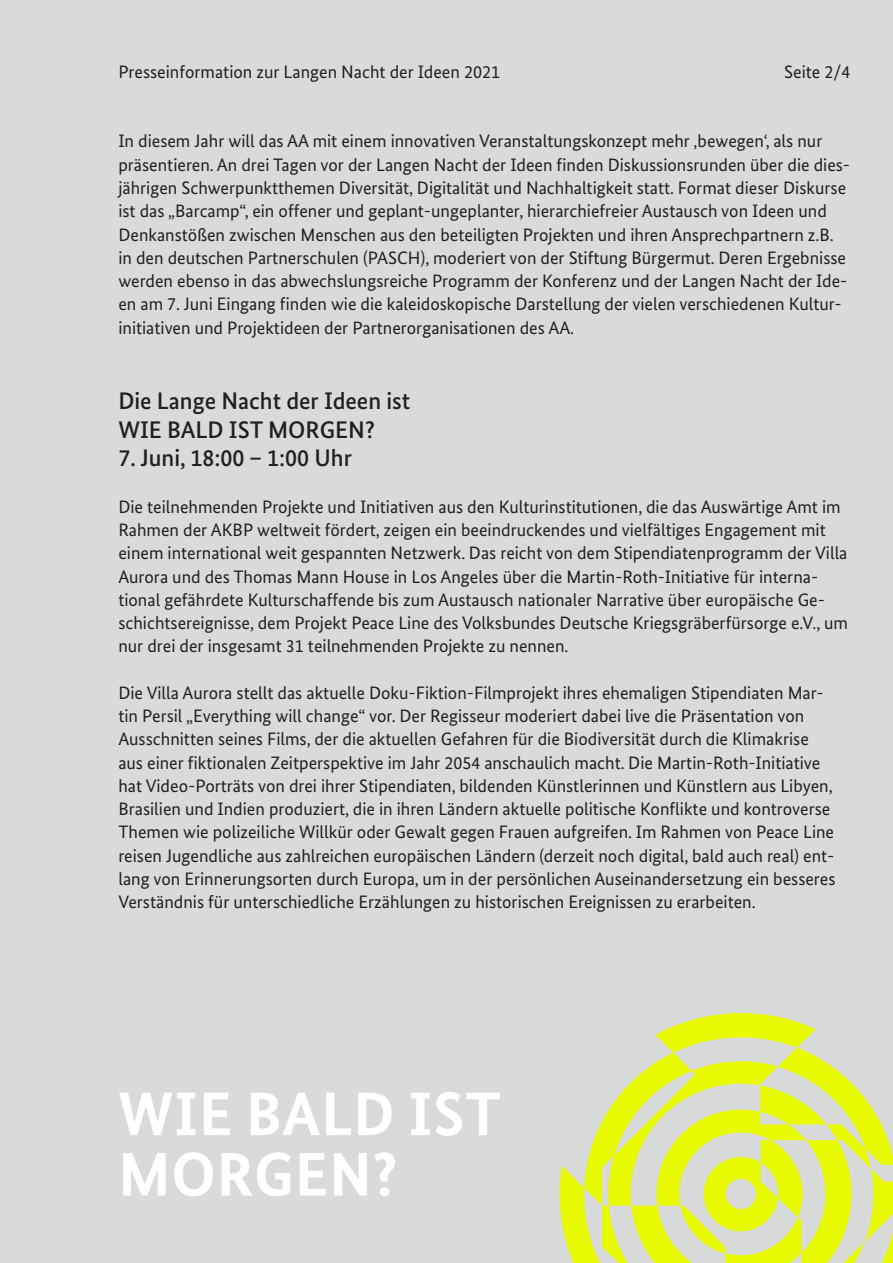
<style>
.page{position:relative;width:893px;height:1263px;background:#d9dada}
.page>*{position:absolute;margin:0;border:0;box-sizing:border-box;transform-origin:0 0}
.t1{font:700 61.65px "Bundes Sans";letter-spacing:.01em;color:#fff}
.Fließ{font:500 24px "Bundes Sans";color:#231f20}
.Fließ-2{font:18px/23.2px "Bundes Sans";color:#231f20}
</style>
<div class="page">
<svg style="left:560px;top:1013px;width:333px;height:250px"></svg>
<p class="Fließ-2" style="left:118px;top:60px;width:383px">Presseinformation zur Langen Nacht der Ideen 2021</p>
<p class="Fließ-2" style="left:784px;top:60px;width:68px">Seite 2/4</p>
<p class="Fließ-2" style="left:118px;top:130px;width:733px">In diesem Jahr will das AA mit einem innovativen Veranstaltungskonzept mehr ‚bewegen‘, als nur präsentieren. An drei Tagen vor der Langen Nacht der Ideen finden Diskussionsrunden über die dies&shy;jährigen Schwerpunktthemen Diversität, Digitalität und Nachhaltigkeit statt. Format dieser Diskurse ist das „Barcamp“, ein offener und geplant-ungeplanter, hierarchiefreier Austausch von Ideen und Denkanstößen zwischen Menschen aus den beteiligten Projekten und ihren Ansprechpartnern z.B. in den deutschen Partnerschulen (PASCH), moderiert von der Stiftung Bürgermut. Deren Ergebnisse werden ebenso in das abwechslungsreiche Programm der Konferenz und der Langen Nacht der Ide&shy;en am 7. Juni Eingang finden wie die kaleidoskopische Darstellung der vielen verschiedenen Kultur&shy;initiativen und Projektideen der Partnerorganisationen des AA.</p>
<p class="Fließ" style="left:118px;top:386px;width:293px">Die Lange Nacht der Ideen ist</p>
<p class="Fließ" style="left:118px;top:415px;width:258px">WIE BALD IST MORGEN?</p>
<p class="Fließ" style="left:118px;top:444px;width:235px">7. Juni, 18:00 – 1:00 Uhr</p>
<p class="Fließ-2" style="left:118px;top:495px;width:731px">Die teilnehmenden Projekte und Initiativen aus den Kulturinstitutionen, die das Auswärtige Amt im Rahmen der AKBP weltweit fördert, zeigen ein beeindruckendes und vielfältiges Engagement mit einem international weit gespannten Netzwerk. Das reicht von dem Stipendiatenprogramm der Villa Aurora und des Thomas Mann House in Los Angeles über die Martin-Roth-Initiative für interna&shy;tional gefährdete Kulturschaffende bis zum Austausch nationaler Narrative über europäische Ge&shy;schichtsereignisse, dem Projekt Peace Line des Volksbundes Deutsche Kriegsgräberfürsorge e.V., um nur drei der insgesamt 31 teilnehmenden Projekte zu nennen.</p>
<p class="Fließ-2" style="left:118px;top:681px;width:719px">Die Villa Aurora stellt das aktuelle Doku-Fiktion-Filmprojekt ihres ehemaligen Stipendiaten Mar&shy;tin Persil „Everything will change“ vor. Der Regisseur moderiert dabei live die Präsentation von Ausschnitten seines Films, der die aktuellen Gefahren für die Biodiversität durch die Klimakrise aus einer fiktionalen Zeitperspektive im Jahr 2054 anschaulich macht. Die Martin-Roth-Initiative hat Video-Porträts von drei ihrer Stipendiaten, bildenden Künstlerinnen und Künstlern aus Libyen, Brasilien und Indien produziert, die in ihren Ländern aktuelle politische Konflikte und kontroverse Themen wie polizeiliche Willkür oder Gewalt gegen Frauen aufgreifen. Im Rahmen von Peace Line reisen Jugendliche aus zahlreichen europäischen Ländern (derzeit noch digital, bald auch real) ent&shy;lang von Erinnerungsorten durch Europa, um in der persönlichen Auseinandersetzung ein besseres Verständnis für unterschiedliche Erzählungen zu historischen Ereignissen zu erarbeiten.</p>
<p class="t1" style="left:118px;top:1076px;width:384px">WIE BALD IST</p>
<p class="t1" style="left:118px;top:1137px;width:281px">MORGEN?</p>
</div>
